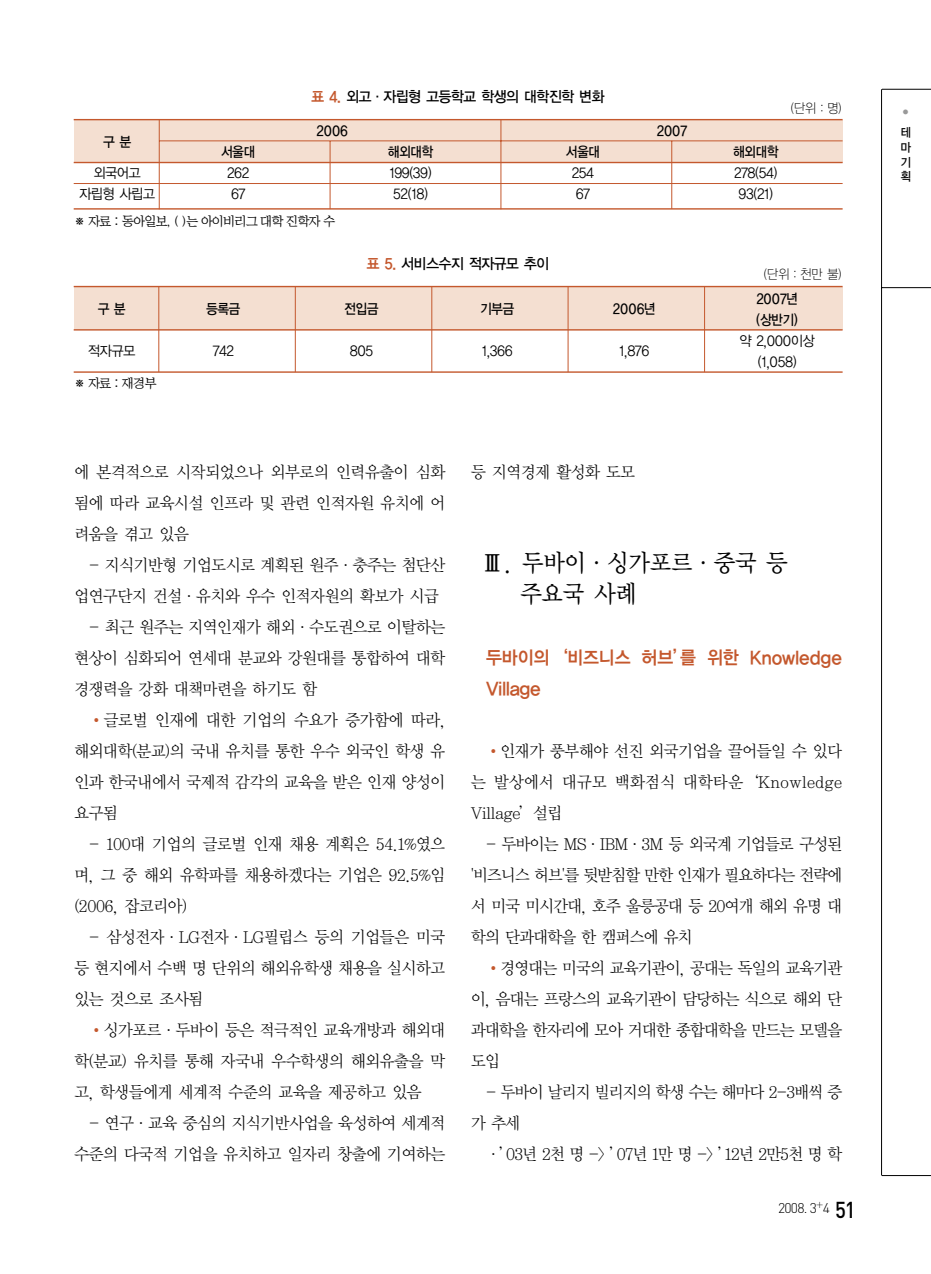
<style>
.page{position:relative;width:931px;height:1274px;background:#fff}
.page>*{position:absolute;margin:0;border:0;box-sizing:border-box;transform-origin:0 0}
.t1{font:24.5px/31px "Y Mj O33";letter-spacing:-.075em;color:#000;scale:.94 1}
.t2{font:18.38px/31px "YGO14";letter-spacing:-.085em;color:#c4582d;scale:.94 1}
.t3{font:16.62px/31px "Y Mj O12";letter-spacing:-.095em;color:#000;text-align:justify;scale:.96 1}
.t4{font:16.62px/31px "Y Mj O12";letter-spacing:-.125em;color:#000;scale:.96 1}
.t5{font:14.88px "YGO13";letter-spacing:-.11em;color:#000;scale:.94 1}
.t6{font:14px/21px "YGO12";letter-spacing:-.11em;color:#000;text-align:center;scale:.94 1}
.t7{font:14px/21px "YGO13";letter-spacing:-.11em;color:#000;scale:.9 1}
.t8{font:300 14px "DIN";color:#000}
.t9{font:13.12px "San Ns B";letter-spacing:-.045em;color:#000}
.t10{font:13.12px "YGO11";color:#000;scale:.94 1}
.t11{font:12.25px/14.7px "YGO13";color:#000;text-align:justify;scale:.94 1}
.t12{font:7px "YGO13";color:#999}
.s1{font-family:"YGO14";color:#c4582d}
.s2{font-weight:500;font-size:22.75px}
</style>
<div class="page">
<hr style="left:881px;top:89px;width:1px;height:1087px;background:#000">
<hr style="left:882px;top:1175px;width:49px;height:1px;background:#000">
<hr style="left:882px;top:89px;width:49px;height:1px;background:#000">
<hr style="left:881px;top:287px;width:50px;height:1px;background:#000">
<div style="left:74px;top:287px;width:769px;height:42px;background:#f4dfd1"></div>
<hr style="left:74px;top:329px;width:769px;height:2px;background:#c4582d">
<hr style="left:159px;top:286px;width:1px;height:86px;background:#c4582d">
<hr style="left:295px;top:286px;width:1px;height:86px;background:#c4582d">
<hr style="left:432px;top:286px;width:1px;height:86px;background:#c4582d">
<hr style="left:568px;top:286px;width:1px;height:86px;background:#c4582d">
<hr style="left:704px;top:286px;width:1px;height:86px;background:#c4582d">
<hr style="left:74px;top:286px;width:769px;height:1px;background:#c4582d">
<hr style="left:74px;top:371px;width:769px;height:2px;background:#c4582d">
<div style="left:74px;top:120px;width:769px;height:43px;background:#f4dfd1"></div>
<hr style="left:74px;top:162px;width:769px;height:1px;background:#c4582d">
<hr style="left:74px;top:183px;width:769px;height:1px;background:#c4582d">
<hr style="left:501px;top:120px;width:1px;height:89px;background:#c4582d">
<hr style="left:671px;top:141px;width:1px;height:68px;background:#c4582d">
<hr style="left:159px;top:141px;width:684px;height:1px;background:#c4582d">
<hr style="left:330px;top:141px;width:1px;height:68px;background:#c4582d">
<hr style="left:159px;top:120px;width:1px;height:89px;background:#c4582d">
<hr style="left:74px;top:119px;width:769px;height:1px;background:#c4582d">
<hr style="left:74px;top:208px;width:769px;height:2px;background:#c4582d">
<p class="t7" style="left:103px;top:132px;width:33px">구 분</p>
<p class="t5" style="left:311px;top:90px;width:314px"><span class="s1">표 4.</span> 외고·자립형 고등학교 학생의 대학진학 변화</p>
<p class="t7" style="left:316px;top:121px;width:37px">2006</p>
<p class="t7" style="left:656px;top:121px;width:36px">2007</p>
<p class="t7" style="left:221px;top:142px;width:40px">서울대</p>
<p class="t7" style="left:388px;top:142px;width:53px">해외대학</p>
<p class="t7" style="left:566px;top:142px;width:40px">서울대</p>
<p class="t7" style="left:733px;top:142px;width:53px">해외대학</p>
<p class="t6" style="left:93px;top:163px;width:53px">외국어고</p>
<p class="t6" style="left:227px;top:163px;width:26px">262</p>
<p class="t6" style="left:389px;top:163px;width:47px">199(39)</p>
<p class="t6" style="left:571px;top:163px;width:26px">254</p>
<p class="t6" style="left:734px;top:163px;width:48px">278(54)</p>
<p class="t6" style="left:79px;top:184px;width:83px">자립형 사립고</p>
<p class="t6" style="left:231px;top:184px;width:18px">67</p>
<p class="t6" style="left:393px;top:184px;width:39px">52(18)</p>
<p class="t6" style="left:575px;top:184px;width:18px">67</p>
<p class="t6" style="left:738px;top:184px;width:39px">93(21)</p>
<p class="t9" style="left:74px;top:215px;width:263px">※ 자료 : 동아일보, ( )는 아이비리그 대학 진학자 수</p>
<p class="t10" style="left:791px;top:102px;width:56px">(단위：명)</p>
<p class="t5" style="left:366px;top:257px;width:197px"><span class="s1">표 5.</span> 서비스수지 적자규모 추이</p>
<p class="t10" style="left:764px;top:269px;width:85px">(단위：천만 불)</p>
<p class="t7" style="left:97px;top:300px;width:33px">구 분</p>
<p class="t7" style="left:206px;top:300px;width:40px">등록금</p>
<p class="t7" style="left:344px;top:300px;width:40px">전입금</p>
<p class="t7" style="left:480px;top:300px;width:40px">기부금</p>
<p class="t7" style="left:613px;top:300px;width:50px">2006년</p>
<p class="t7" style="left:756px;top:289px;width:49px">2007년 (상반기)</p>
<p class="t6" style="left:88px;top:341px;width:53px">적자규모</p>
<p class="t6" style="left:212px;top:341px;width:25px">742</p>
<p class="t6" style="left:349px;top:341px;width:27px">805</p>
<p class="t6" style="left:481px;top:341px;width:35px">1,366</p>
<p class="t6" style="left:619px;top:341px;width:35px">1,876</p>
<p class="t6" style="left:739px;top:331px;width:82px">약 2,000이상 (1,058)</p>
<p class="t9" style="left:74px;top:377px;width:84px">※ 자료 : 재경부</p>
<p class="t3" style="left:74px;top:458px;width:389px">에 본격적으로 시작되었으나 외부로의 인력유출이 심화 됨에 따라 교육시설 인프라 및 관련 인적자원 유치에 어 려움을 겪고 있음</p>
<p class="t3" style="left:74px;top:551px;width:389px;text-indent:15px">- 지식기반형 기업도시로 계획된 원주·충주는 첨단산 업연구단지 건설·유치와 우수 인적자원의 확보가 시급</p>
<p class="t3" style="left:74px;top:612px;width:389px;text-indent:15px">- 최근 원주는 지역인재가 해외·수도권으로 이탈하는 현상이 심화되어 연세대 분교와 강원대를 통합하여 대학 경쟁력을 강화 대책마련을 하기도 함</p>
<p class="t3" style="left:74px;top:705px;width:389px;text-indent:29px">글로벌 인재에 대한 기업의 수요가 증가함에 따라, 해외대학(분교)의 국내 유치를 통한 우수 외국인 학생 유 인과 한국내에서 국제적 감각의 교육을 받은 인재 양성이 요구됨</p>
<p class="t3" style="left:74px;top:829px;width:389px;text-indent:15px">- 100대 기업의 글로벌 인재 채용 계획은 54.1%였으 며, 그 중 해외 유학파를 채용하겠다는 기업은 92.5%임 (2006, 잡코리아)</p>
<p class="t3" style="left:74px;top:922px;width:389px;text-indent:15px">- 삼성전자·LG전자·LG필립스 등의 기업들은 미국 등 현지에서 수백 명 단위의 해외유학생 채용을 실시하고 있는 것으로 조사됨</p>
<p class="t3" style="left:74px;top:1015px;width:389px;text-indent:29px">싱가포르·두바이 등은 적극적인 교육개방과 해외대 학(분교) 유치를 통해 자국내 우수학생의 해외유출을 막 고, 학생들에게 세계적 수준의 교육을 제공하고 있음</p>
<p class="t3" style="left:74px;top:1108px;width:389px;text-align:right">- 연구·교육 중심의 지식기반사업을 육성하여 세계적 수준의 다국적 기업을 유치하고 일자리 창출에 기여하는</p>
<p class="t3" style="left:471px;top:458px;width:174px">등 지역경제 활성화 도모</p>
<h1 class="t1" style="left:520px;top:549px;width:288px;text-indent:-39px">Ⅲ. 두바이·싱가포르·중국 등 주요국 사례</h1>
<p class="t2" style="left:485px;top:643px;width:382px">두바이의‘비즈니스 허브’를 위한 Knowledge<br>Village</p>
<p class="t3" style="left:471px;top:736px;width:389px;text-indent:29px">인재가 풍부해야 선진 외국기업을 끌어들일 수 있다 는 발상에서 대규모 백화점식 대학타운‘Knowledge Village’설립</p>
<p class="t3" style="left:471px;top:829px;width:389px;text-indent:15px">- 두바이는 MS·IBM·3M 등 외국계 기업들로 구성된 '비즈니스 허브'를 뒷받침할 만한 인재가 필요하다는 전략에 서 미국 미시간대, 호주 울릉공대 등 20여개 해외 유명 대 학의 단과대학을 한 캠퍼스에 유치</p>
<p class="t3" style="left:471px;top:953px;width:389px;text-indent:29px">경영대는 미국의 교육기관이, 공대는 독일의 교육기관 이, 음대는 프랑스의 교육기관이 담당하는 식으로 해외 단 과대학을 한자리에 모아 거대한 종합대학을 만드는 모델을 도입</p>
<p class="t4" style="left:471px;top:1077px;width:389px;text-indent:15px">- 두바이 날리지 빌리지의 학생 수는 해마다 2-3배씩 증 가 추세</p>
<p class="t3" style="left:486px;top:1139px;width:374px">·’03년 2천 명 -&gt; ’07년 1만 명 -&gt; ’12년 2만5천 명 학</p>
<p class="t8" style="left:778px;top:1203px;width:79px">2008. 3<sup>+</sup>4 <span class="s2">51</span></p>
<p class="t12" style="left:902px;top:109px;width:8px">●</p>
<p class="t11" style="left:900px;top:126px;width:14px">테 마 기 획</p>
</div>
